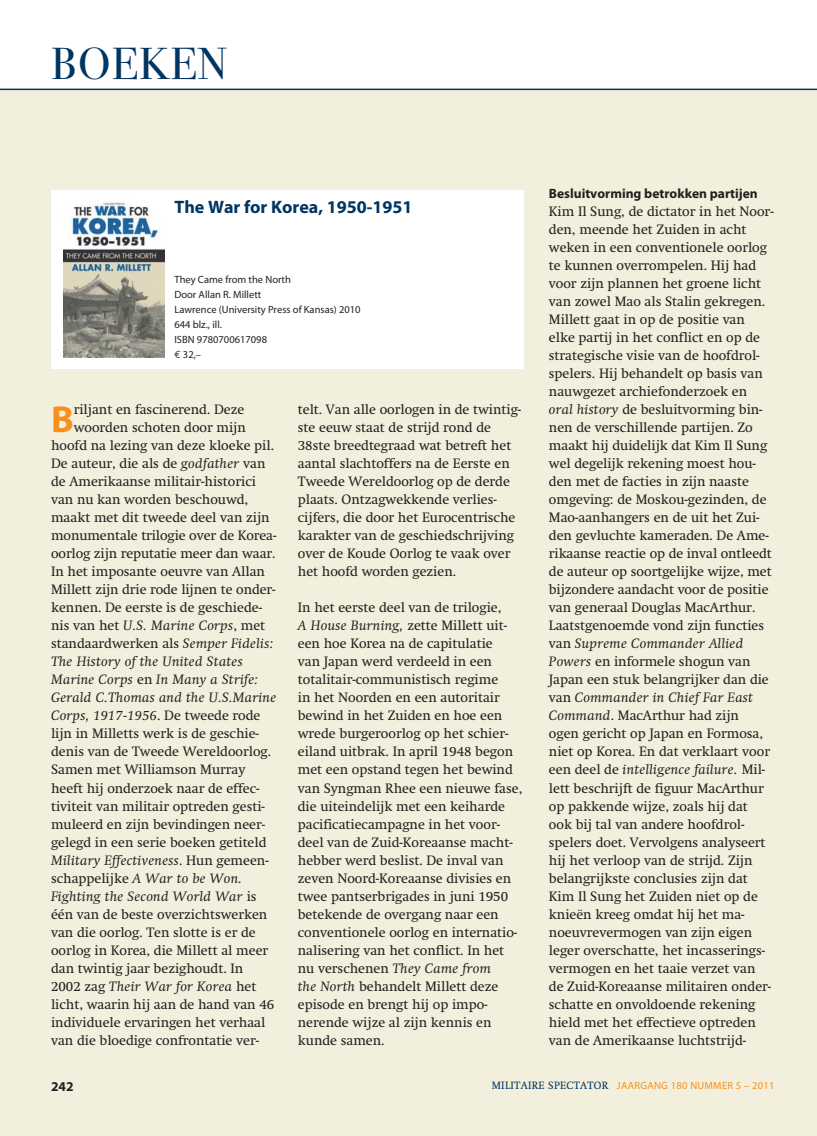
<style>
.page{position:relative;width:817px;height:1136px;background:#fff}
.page>*{position:absolute;margin:0;border:0;box-sizing:border-box;transform-origin:0 0}
.t1{font:45px "Bodoni Svty Two OSITCTT Book";letter-spacing:.03em;color:#003562}
.t2{font:700 37.65px "Myriad Pro";color:#f7901e}
.t3{font:700 18px "Myriad Pro";color:#003562}
.t4{font:13.5px/18px "Swift";color:#231f20}
.t5{font:italic 13.5px "Swift";letter-spacing:.025em;color:#231f20;scale:1.05 1}
.t6{font:700 13.5px "Myriad Pro";color:#231f20}
.t7{font:10.5px/15px "Myriad Pro";color:#231f20}
.t8{font:10.5px "Myriad Pro";letter-spacing:.025em;color:#f7901e}
.s1{font-family:"Euro Mono"}
.s2{font-style:italic}
.s3{font-style:normal}
.s4{font-family:"Swift";color:#003562}
</style>
<div class="page">
<div style="left:0;top:89px;width:816px;height:1046px;background:#f2f0dc"></div>
<hr style="left:0;top:89px;width:816px;height:1px;background:#003562">
<div style="left:51px;top:190px;width:472px;height:178px;background:#fff"></div>
<img style="left:64px;top:202px;width:101px;height:155px">
<h1 class="t1" style="left:51px;top:37px;width:178px">BOEKEN</h1>
<h3 class="t3" style="left:174px;top:201px;width:239px">The War for Korea, 1950-1951</h3>
<p class="t7" style="left:174px;top:272px;width:188px">They Came from the North<br>Door Allan R. Millett<br>Lawrence (University Press of Kansas) 2010<br>644 blz., ill.<br>ISBN 9780700617098<br><span class="s1">€</span> 32,–</p>
<h2 class="t2" style="left:51px;top:405px;width:24px">B</h2>
<p class="t4" style="left:74px;top:401px;width:172px">riljant en fascinerend. Deze</p>
<p class="t4" style="left:74px;top:419px;width:174px">woorden schoten door mijn</p>
<p class="t4" style="left:51px;top:437px;width:224px">hoofd na lezing van deze kloeke pil.</p>
<p class="t4" style="left:51px;top:455px;width:216px">De auteur, die als de <span class="s2">godfather</span> van</p>
<p class="t4" style="left:51px;top:473px;width:206px">de Amerikaanse militair-historici</p>
<p class="t4" style="left:51px;top:491px;width:199px">van nu kan worden beschouwd,</p>
<p class="t4" style="left:51px;top:509px;width:220px">maakt met dit tweede deel van zijn</p>
<p class="t4" style="left:51px;top:527px;width:227px">monumentale trilogie over de Korea-</p>
<p class="t4" style="left:51px;top:545px;width:226px">oorlog zijn reputatie meer dan waar.</p>
<p class="t4" style="left:51px;top:563px;width:215px">In het imposante oeuvre van Allan</p>
<p class="t4" style="left:51px;top:581px;width:226px">Millett zijn drie rode lijnen te onder-</p>
<p class="t4" style="left:51px;top:599px;width:212px">kennen. De eerste is de geschiede-</p>
<p class="t5" style="left:51px;top:619px;width:205px"><span class="s3">nis van het</span> U.S. Marine Corps<span class="s3">, met</span></p>
<p class="t4" style="left:51px;top:635px;width:224px">standaardwerken als <span class="s2">Semper Fidelis:</span></p>
<p class="t5" style="left:51px;top:655px;width:184px">The History of the United States</p>
<p class="t5" style="left:51px;top:673px;width:199px">Marine Corps <span class="s3">en</span> In Many a Strife:</p>
<p class="t5" style="left:51px;top:691px;width:216px">Gerald C.Thomas and the U.S.Marine</p>
<p class="t5" style="left:51px;top:709px;width:201px">Corps, 1917-1956<span class="s3">. De tweede rode</span></p>
<p class="t4" style="left:51px;top:725px;width:209px">lijn in Milletts werk is de geschie-</p>
<p class="t4" style="left:51px;top:743px;width:221px">denis van de Tweede Wereldoorlog.</p>
<p class="t4" style="left:51px;top:761px;width:196px">Samen met Williamson Murray</p>
<p class="t4" style="left:51px;top:779px;width:210px">heeft hij onderzoek naar de effec-</p>
<p class="t4" style="left:51px;top:797px;width:215px">tiviteit van militair optreden gesti-</p>
<p class="t4" style="left:51px;top:815px;width:215px">muleerd en zijn bevindingen neer-</p>
<p class="t4" style="left:51px;top:833px;width:217px">gelegd in een serie boeken getiteld</p>
<p class="t5" style="left:51px;top:853px;width:209px">Military Effectiveness<span class="s3">. Hun gemeen-</span></p>
<p class="t4" style="left:51px;top:869px;width:192px">schappelijke <span class="s2">A War to be Won.</span></p>
<p class="t5" style="left:51px;top:889px;width:197px">Fighting the Second World War <span class="s3">is</span></p>
<p class="t4" style="left:51px;top:905px;width:218px">één van de beste overzichtswerken</p>
<p class="t4" style="left:51px;top:923px;width:206px">van die oorlog. Ten slotte is er de</p>
<p class="t4" style="left:51px;top:941px;width:219px">oorlog in Korea, die Millett al meer</p>
<p class="t4" style="left:51px;top:959px;width:194px">dan twintig jaar bezighoudt. In</p>
<p class="t5" style="left:51px;top:979px;width:197px"><span class="s3">2002 zag</span> Their War for Korea <span class="s3">het</span></p>
<p class="t4" style="left:51px;top:995px;width:225px">licht, waarin hij aan de hand van 46</p>
<p class="t4" style="left:51px;top:1013px;width:216px">individuele ervaringen het verhaal</p>
<p class="t4" style="left:51px;top:1031px;width:209px">van die bloedige confrontatie ver-</p>
<p class="t4" style="left:298px;top:401px;width:225px">telt. Van alle oorlogen in de twintig&shy;ste eeuw staat de strijd rond de 38ste breedtegraad wat betreft het aantal slachtoffers na de Eerste en Tweede Wereldoorlog op de derde plaats. Ontzagwekkende verlies&shy;cijfers, die door het Eurocentrische karakter van de geschiedschrijving over de Koude Oorlog te vaak over het hoofd worden gezien.</p>
<p class="t4" style="left:298px;top:599px;width:226px">In het eerste deel van de trilogie,<br><span class="s2">A House Burning,</span> zette Millett uit&shy;een hoe Korea na de capitulatie<br>van Japan werd verdeeld in een totalitair-communistisch regime<br>in het Noorden en een autoritair bewind in het Zuiden en hoe een wrede burgeroorlog op het schier&shy;eiland uitbrak. In april 1948 begon met een opstand tegen het bewind van Syngman Rhee een nieuwe fase, die uiteindelijk met een keiharde pacificatiecampagne in het voor&shy;deel van de Zuid-Koreaanse macht&shy;hebber werd beslist. De inval van zeven Noord-Koreaanse divisies en twee pantserbrigades in juni 1950 betekende de overgang naar een conventionele oorlog en internatio&shy;nalisering van het conflict. In het nu verschenen <span class="s2">They Came from<br>the North</span> behandelt Millett deze episode en brengt hij op impo&shy;nerende wijze al zijn kennis en kunde samen.</p>
<p class="t6" style="left:549px;top:188px;width:210px">Besluitvorming betrokken partijen</p>
<p class="t4" style="left:548px;top:203px;width:226px">Kim Il Sung, de dictator in het Noor&shy;den, meende het Zuiden in acht weken in een conventionele oorlog te kunnen overrompelen. Hij had voor zijn plannen het groene licht van zowel Mao als Stalin gekregen.<br>Millett gaat in op de positie van elke partij in het conflict en op de strategische visie van de hoofdrol&shy;spelers. Hij behandelt op basis van nauwgezet archiefonderzoek en <span class="s2">oral history</span> de besluitvorming bin&shy;nen de verschillende partijen. Zo maakt hij duidelijk dat Kim Il Sung wel degelijk rekening moest hou&shy;den met de facties in zijn naaste omgeving: de Moskou-gezinden, de Mao-aanhangers en de uit het Zui&shy;den gevluchte kameraden. De Ame&shy;rikaanse reactie op de inval ontleedt de auteur op soortgelijke wijze, met bijzondere aandacht voor de positie van generaal Douglas MacArthur.<br>Laatstgenoemde vond zijn functies van <span class="s2">Supreme Commander Allied Powers</span> en informele shogun van Japan een stuk belangrijker dan die van <span class="s2">Commander in Chief Far East Command</span>. MacArthur had zijn<br>ogen gericht op Japan en Formosa, niet op Korea. En dat verklaart voor een deel de <span class="s2">intelligence failure.</span> Mil&shy;lett beschrijft de figuur MacArthur op pakkende wijze, zoals hij dat ook bij tal van andere hoofdrol&shy;spelers doet. Vervolgens analyseert hij het verloop van de strijd. Zijn belangrijkste conclusies zijn dat Kim Il Sung het Zuiden niet op de knieën kreeg omdat hij het ma&shy;noeuvrevermogen van zijn eigen leger overschatte, het incasserings&shy;vermogen en het taaie verzet van<br>de Zuid-Koreaanse militairen onder&shy;schatte en onvoldoende rekening hield met het effectieve optreden van de Amerikaanse luchtstrijd-</p>
<p class="t6" style="left:51px;top:1081px;width:24px">242</p>
<p class="t8" style="left:491px;top:1078px;width:284px"><span class="s4">MILITAIRE SPECTATOR</span> JAARGANG 180 NUMMER 5 – 2011</p>
</div>
